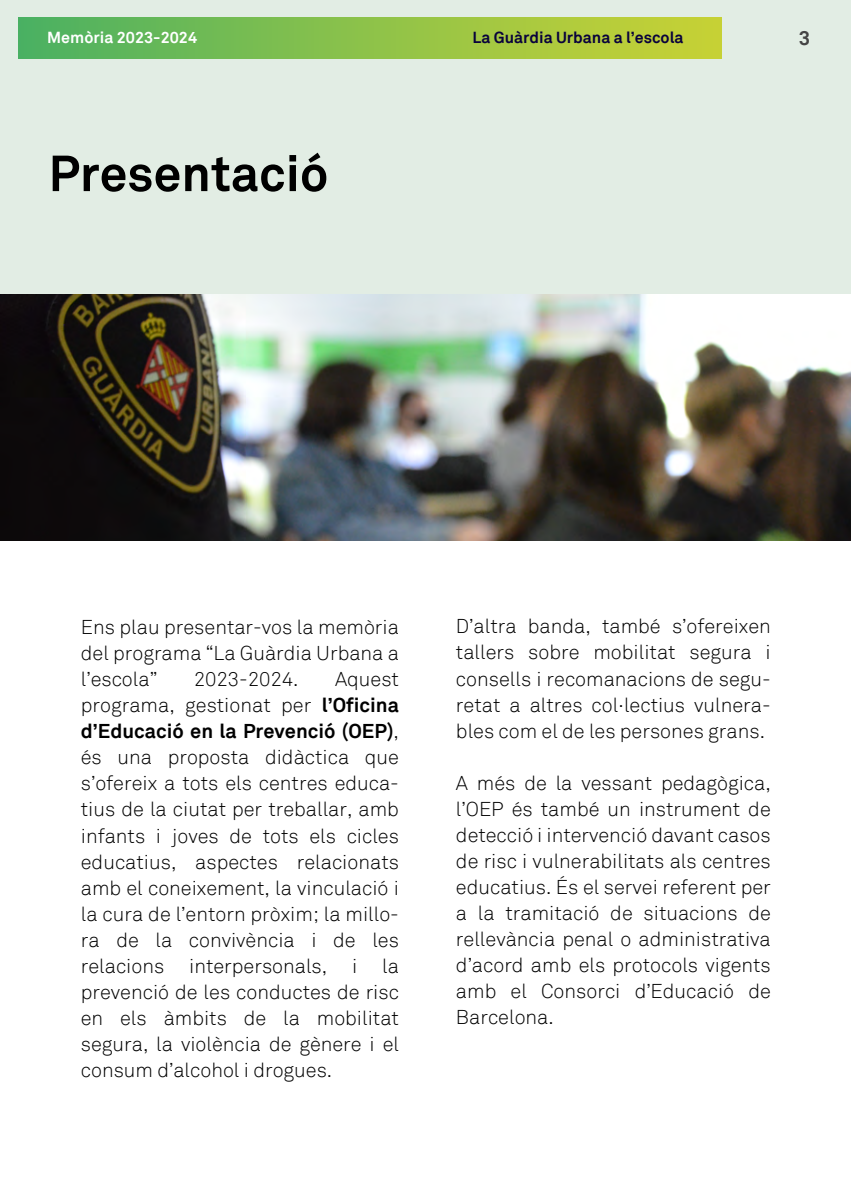
<style>
.page{position:relative;width:851px;height:1191px;background:#fff}
.page>*{position:absolute;margin:0;border:0;box-sizing:border-box;transform-origin:0 0}
.t1{font:700 50px "Akkurat";color:#000}
.t2{font:300 20px/26px "Akkurat";color:#000;text-align:justify}
.t3{font:700 20px "Akkurat";color:#444}
.t4{font:700 16px "Akkurat";color:#09023c}
.t5{font:700 16px "Akkurat";color:#fff}
.s1{font-weight:700}
</style>
<div class="page">
<div style="left:1px;top:0;width:849px;height:296px;background:#e2ede4"></div>
<div style="left:18px;top:18px;width:703px;height:40px;background:linear-gradient(to right,#4cb162,#ccd333)"></div>
<img style="left:1px;top:294px;width:849px;height:246px">
<p class="t5" style="left:47px;top:27px;width:151px">Memòria 2023-2024</p>
<p class="t4" style="left:472px;top:27px;width:212px">La Guàrdia Urbana a l’escola</p>
<p class="t3" style="left:798px;top:25px;width:13px">3</p>
<h1 class="t1" style="left:49px;top:142px;width:281px">Presentació</h1>
<p class="t2" style="left:81px;top:615px;width:319px">Ens plau presentar-vos la memòria del programa “La Guàrdia Urbana a l’escola”</p>
<p class="t2" style="left:81px;top:667px;width:319px;text-indent:254px">Aquest programa, gestionat per <span class="s1">l’Oficina d’Educació en la Prevenció (OEP)</span>, és una proposta didàctica que s’ofereix a tots els centres educa&shy;tius de la ciutat per treballar, amb infants i joves de tots els cicles educatius, aspectes relacionats amb el coneixement, la vinculació i la cura de l’entorn pròxim; la millo&shy;ra de la convivència i de les relacions interpersonals, i la prevenció de les conductes de risc en els àmbits de la mobilitat segura, la violència de gènere i el consum d’alcohol i drogues.</p>
<p class="t2" style="left:194px;top:667px;width:106px">2023-2024.</p>
<p class="t2" style="left:456px;top:614px;width:316px">D’altra banda, també s’ofereixen tallers sobre mobilitat segura i consells i recomanacions de segu&shy;retat a altres col·lectius vulnera&shy;bles com el de les persones grans.</p>
<p class="t2" style="left:456px;top:770px;width:316px">A més de la vessant pedagògica, l’OEP és també un instrument de detecció i intervenció davant casos de risc i vulnerabilitats als centres educatius. És el servei referent per a la tramitació de situacions de rellevància penal o administrativa d’acord amb els protocols vigents amb el Consorci d’Educació de Barcelona.</p>
</div>
